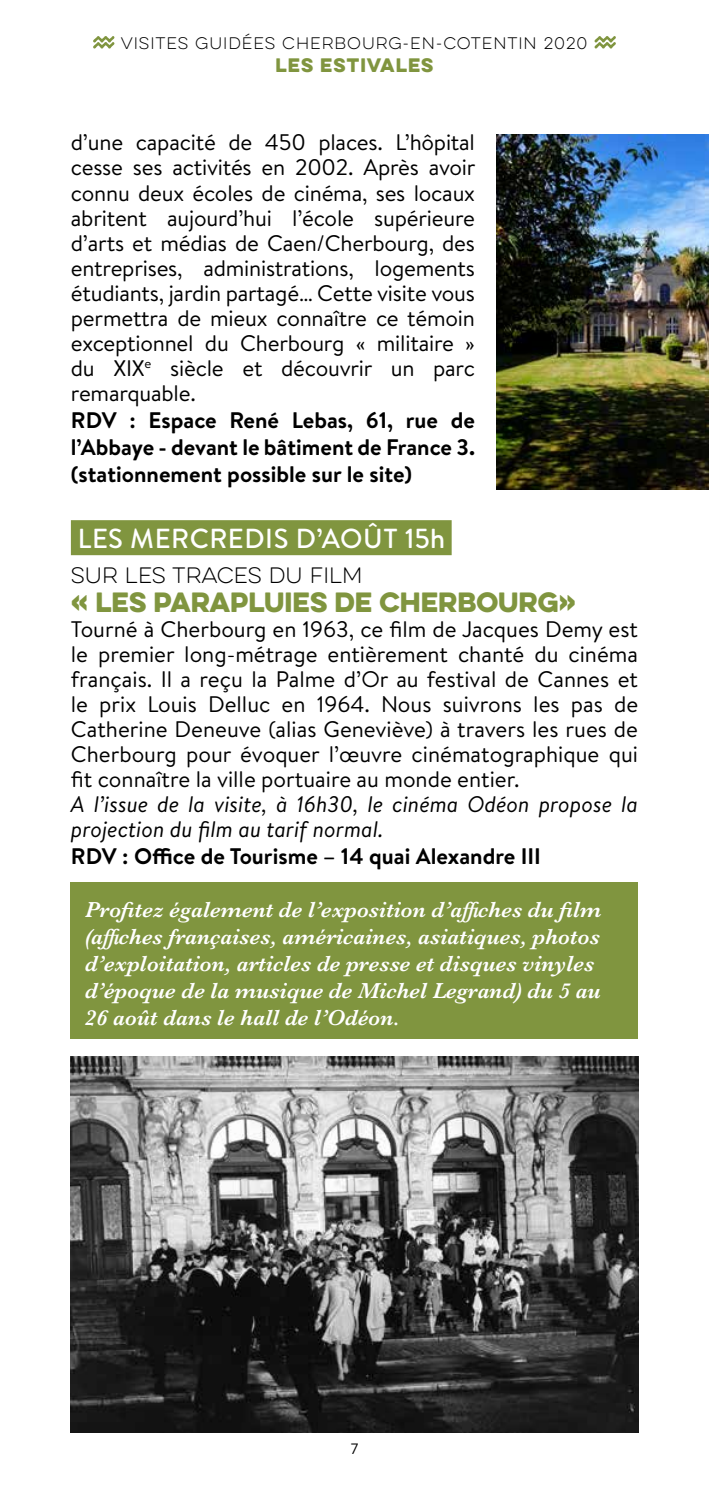
<style>
.page{position:relative;width:709px;height:1489px;background:#fff}
.page>*{position:absolute;margin:0;border:0;box-sizing:border-box;transform-origin:0 0}
.t1{font:500 27.5px "Brandon Text";letter-spacing:.02em;color:#fff}
.t2{font:25px "Eveleth Clean";color:#80953f}
.t3{font:22.5px/25px "Brandon Text";letter-spacing:-.01em;color:#000;text-align:justify}
.t4{font:italic 600 22.5px/27px "Baskerville";color:#fff}
.t5{font:700 22.5px/27px "Brandon Text";color:#000;text-align:justify}
.t6{font:italic 22.5px/25px "Brandon Text";color:#000}
.t7{font:100 20px "Eveleth Clean";color:#000}
.t8{font:17.5px "Eveleth Clean";letter-spacing:.06em;color:#80953f}
.t9{font:100 15px "Eveleth Clean";letter-spacing:.06em;color:#000}
.t10{font:15px "Brandon Text";color:#000}
</style>
<div class="page">
<svg style="left:93px;top:36px;width:21px;height:12px"></svg>
<svg style="left:594px;top:36px;width:22px;height:12px"></svg>
<div style="left:71px;top:520px;width:380px;height:35px;background:#80953f"></div>
<div style="left:71px;top:882px;width:567px;height:157px;background:#80953f"></div>
<img style="left:496px;top:135px;width:213px;height:354px">
<img style="left:71px;top:1056px;width:567px;height:375px">
<p class="t9" style="left:121px;top:32px;width:468px">VISITES GUIDÉES CHERBOURG-EN-COTENTIN 2020</p>
<p class="t8" style="left:275px;top:52px;width:159px">LES ESTIVALES</p>
<p class="t3" style="left:71px;top:129px;width:406px">d’une capacité de 450 places. L’hôpital cesse ses activités en 2002. Après avoir connu deux écoles de cinéma, ses locaux abritent aujourd’hui l’école supérieure d’arts et médias de Caen/Cherbourg, des entreprises, administrations, logements étudiants, jardin partagé… Cette visite vous permettra de mieux connaître ce témoin exceptionnel du Cherbourg « militaire » du XIX<sup>e</sup> siècle et découvrir un parc remarquable.</p>
<p class="t5" style="left:71px;top:406px;width:405px">RDV : Espace René Lebas, 61, rue de l’Abbaye - devant le bâtiment de France 3. (stationnement possible sur le site)</p>
<p class="t1" style="left:78px;top:519px;width:369px">LES MERCREDIS D’AOÛT 15h</p>
<p class="t7" style="left:71px;top:561px;width:293px">SUR LES TRACES DU FILM</p>
<p class="t2" style="left:71px;top:583px;width:506px">« LES PARAPLUIES DE CHERBOURG»</p>
<p class="t3" style="left:71px;top:616px;width:568px">Tourné à Cherbourg en 1963, ce film de Jacques Demy est le premier long-métrage entièrement chanté du cinéma français. Il a reçu la Palme d’Or au festival de Cannes et le prix Louis Delluc en 1964. Nous suivrons les pas de Catherine Deneuve (alias Geneviève) à travers les rues de Cherbourg pour évoquer l’œuvre cinématographique qui fit connaître la ville portuaire au monde entier.</p>
<p class="t6" style="left:71px;top:791px;width:568px">A l’issue de la visite, à 16h30, le cinéma Odéon propose la projection du film au tarif normal.</p>
<p class="t5" style="left:71px;top:842px;width:471px">RDV : Office de Tourisme – 14 quai Alexandre III</p>
<p class="t4" style="left:85px;top:896px;width:518px">Profitez également de l’exposition d’affiches du film (affiches françaises, américaines, asiatiques, photos d’exploitation, articles de presse et disques vinyles d’époque de la musique de Michel Legrand) du 5 au 26 août dans le hall de l’Odéon.</p>
<p class="t10" style="left:351px;top:1437px;width:9px">7</p>
</div>
